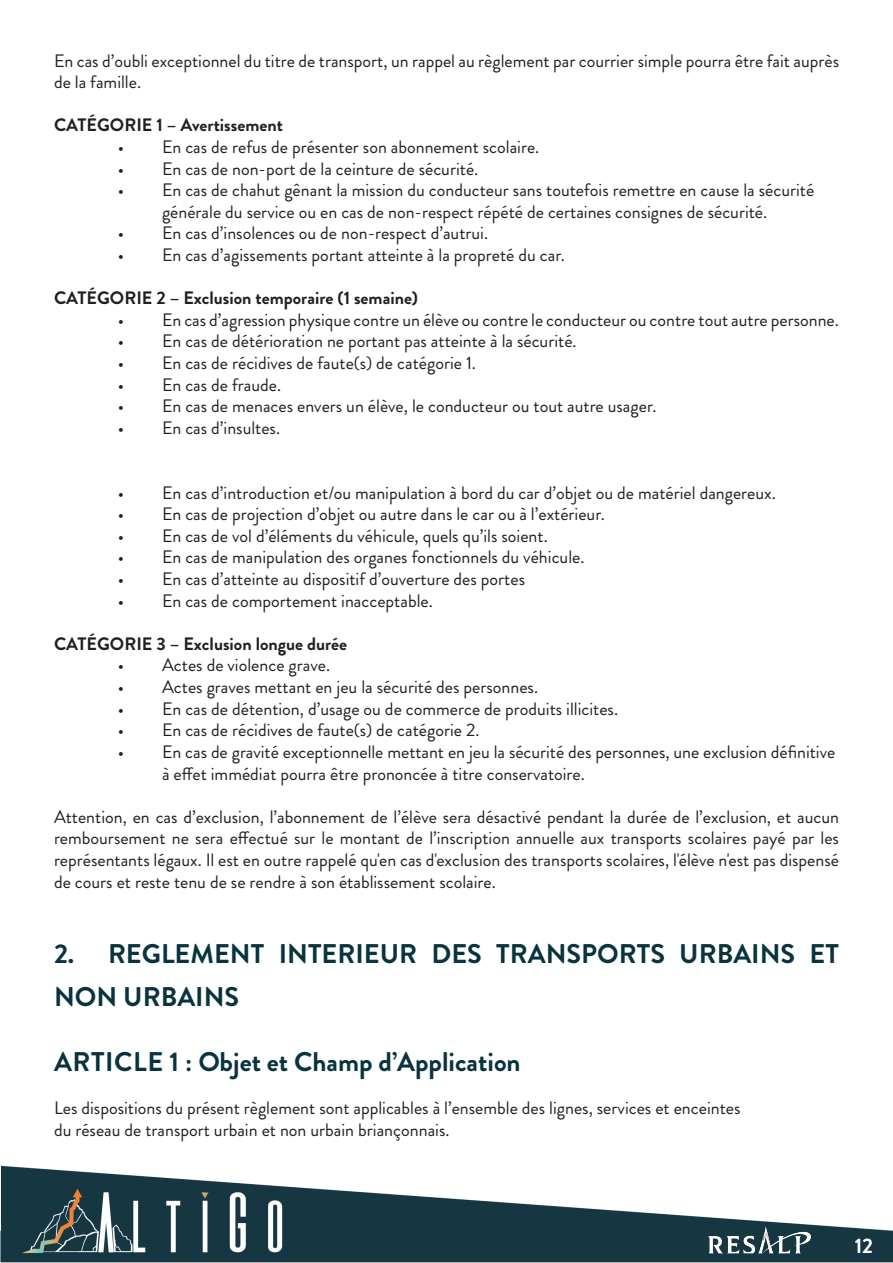
<style>
.page{position:relative;width:893px;height:1263px;background:#fff}
.page>*{position:absolute;margin:0;border:0;box-sizing:border-box;transform-origin:0 0}
.Style_de_paragraphe_1{font:700 27px/43.2px "Brandon Grotesque";color:#09333e}
.Style_de_paragraphe_1-2{font:700 21px "Brandon Grotesque";color:#fff}
.t1{font:18px/21.6px "Brandon Grotesque";color:#231f20}
.t2{font:700 18px "Brandon Grotesque";color:#231f20}
</style>
<div class="page">
<img style="left:0;top:1165px;width:893px;height:98px">
<img style="left:680px;top:1222px;width:159px;height:41px">
<p class="t1" style="left:54px;top:50px;width:787px">En cas d’oubli exceptionnel du titre de transport, un rappel au règlement par courrier simple pourra être fait auprès de la famille.</p>
<p class="t2" style="left:54px;top:113px;width:230px">CATÉGORIE 1 – Avertissement</p>
<p class="t1" style="left:118px;top:136px;width:423px">• En cas de refus de présenter son abonnement scolaire.</p>
<p class="t1" style="left:118px;top:158px;width:362px">• En cas de non-port de la ceinture de sécurité.</p>
<p class="t1" style="left:118px;top:179px;width:698px;text-align:center">• En cas de chahut gênant la mission du conducteur sans toutefois remettre en cause la sécurité générale du service ou en cas de non-respect répété de certaines consignes de sécurité.</p>
<p class="t1" style="left:118px;top:223px;width:372px">• En cas d’insolences ou de non-respect d’autrui.</p>
<p class="t1" style="left:118px;top:244px;width:449px">• En cas d’agissements portant atteinte à la propreté du car.</p>
<p class="t2" style="left:54px;top:285px;width:366px">CATÉGORIE 2 – Exclusion temporaire (1 semaine)</p>
<p class="t1" style="left:118px;top:309px;width:723px">• En cas d’agression physique contre un élève ou contre le conducteur ou contre tout autre personne.</p>
<p class="t1" style="left:118px;top:331px;width:460px">• En cas de détérioration ne portant pas atteinte à la sécurité.</p>
<p class="t1" style="left:118px;top:352px;width:360px">• En cas de récidives de faute(s) de catégorie 1.</p>
<p class="t1" style="left:118px;top:374px;width:165px">• En cas de fraude.</p>
<p class="t1" style="left:118px;top:395px;width:540px">• En cas de menaces envers un élève, le conducteur ou tout autre usager.</p>
<p class="t1" style="left:118px;top:417px;width:164px">• En cas d’insultes.</p>
<p class="t1" style="left:118px;top:482px;width:659px">• En cas d’introduction et/ou manipulation à bord du car d’objet ou de matériel dangereux.</p>
<p class="t1" style="left:118px;top:503px;width:489px">• En cas de projection d’objet ou autre dans le car ou à l’extérieur.</p>
<p class="t1" style="left:118px;top:525px;width:431px">• En cas de vol d’éléments du véhicule, quels qu’ils soient.</p>
<p class="t1" style="left:118px;top:547px;width:468px">• En cas de manipulation des organes fonctionnels du véhicule.</p>
<p class="t1" style="left:118px;top:568px;width:409px">• En cas d’atteinte au dispositif d’ouverture des portes</p>
<p class="t1" style="left:118px;top:590px;width:317px">• En cas de comportement inacceptable.</p>
<p class="t2" style="left:54px;top:631px;width:295px">CATÉGORIE 3 – Exclusion longue durée</p>
<p class="t1" style="left:118px;top:655px;width:214px">• Actes de violence grave.</p>
<p class="t1" style="left:118px;top:676px;width:422px">• Actes graves mettant en jeu la sécurité des personnes.</p>
<p class="t1" style="left:118px;top:698px;width:502px">• En cas de détention, d’usage ou de commerce de produits illicites.</p>
<p class="t1" style="left:118px;top:719px;width:363px">• En cas de récidives de faute(s) de catégorie 2.</p>
<p class="t1" style="left:162px;top:741px;width:675px;text-indent:-44px">• En cas de gravité exceptionnelle mettant en jeu la sécurité des personnes, une exclusion définitive à effet immédiat pourra être prononcée à titre conservatoire.</p>
<p class="t1" style="left:54px;top:806px;width:786px;text-align:justify">Attention, en cas d’exclusion, l’abonnement de l’élève sera désactivé pendant la durée de l’exclusion, et aucun remboursement ne sera effectué sur le montant de l’inscription annuelle aux transports scolaires payé par les représentants légaux. Il est en outre rappelé qu'en cas d'exclusion des transports scolaires, l'élève n'est pas dispensé de cours et reste tenu de se rendre à son établissement scolaire.</p>
<p class="Style_de_paragraphe_1" style="left:54px;top:933px;width:786px">2. REGLEMENT INTERIEUR DES TRANSPORTS URBAINS ET<br>NON URBAINS</p>
<p class="Style_de_paragraphe_1" style="left:54px;top:1041px;width:468px">ARTICLE 1 : Objet et Champ d’Application</p>
<p class="t1" style="left:54px;top:1097px;width:688px">Les dispositions du présent règlement sont applicables à l’ensemble des lignes, services et enceintes</p>
<p class="t1" style="left:54px;top:1119px;width:397px">du réseau de transport urbain et non urbain briançonnais.</p>
<p class="Style_de_paragraphe_1-2" style="left:855px;top:1231px;width:20px">12</p>
</div>
